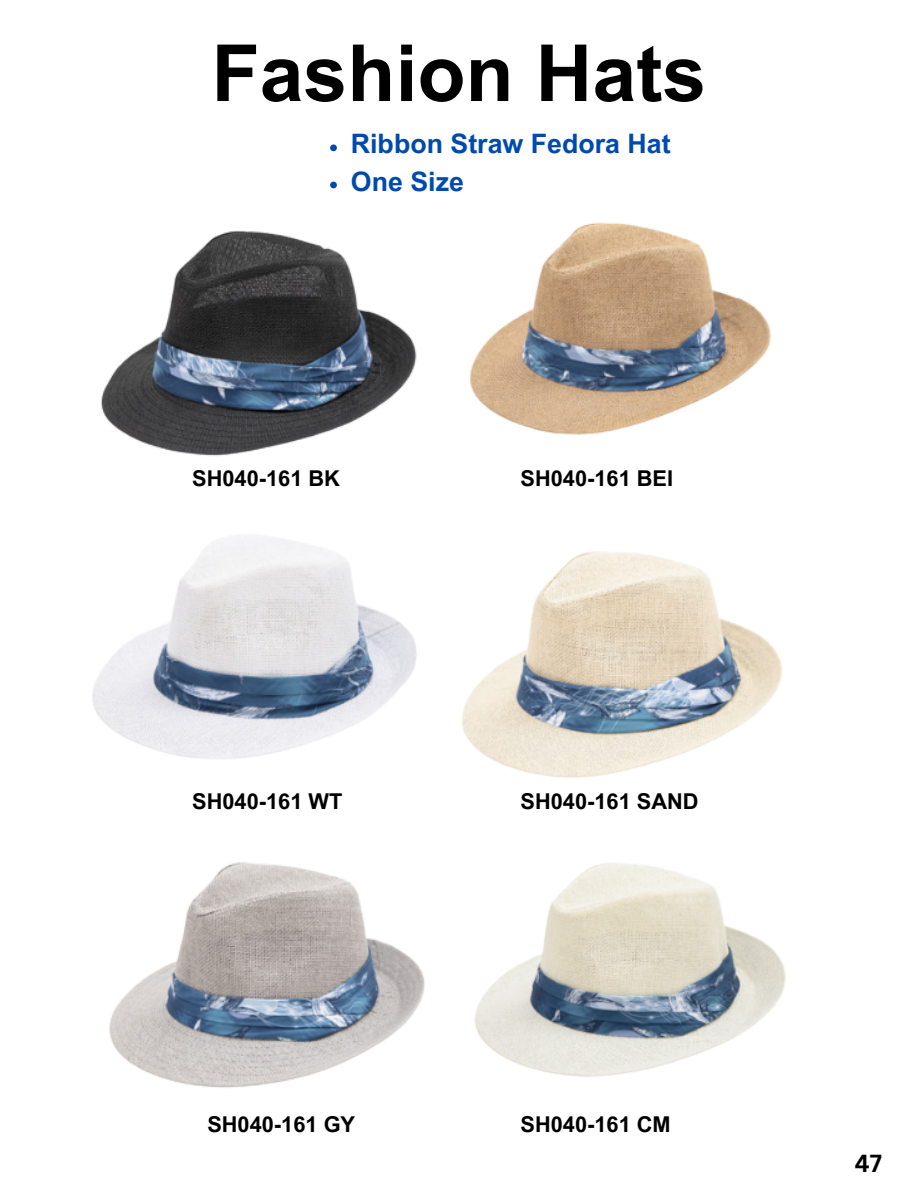
<style>
.page{position:relative;width:918px;height:1188px;background:#fff}
.page>*{position:absolute;margin:0;border:0;box-sizing:border-box;transform-origin:0 0}
.t1{font:700 78.75px "Arial MT Pro";color:#000}
.t2{font:700 26.7px "Arial MT Pro";color:#004aad}
.t3{font:700 24px "Canva Sans";color:#000}
.t4{font:700 21.75px "Arial MT Pro";color:#000}
</style>
<div class="page">
<img style="left:109px;top:862px;width:677px;height:226px">
<img style="left:92px;top:535px;width:691px;height:243px">
<img style="left:101px;top:222px;width:670px;height:234px">
<svg style="left:330px;top:144px;width:7px;height:7px"></svg>
<svg style="left:330px;top:182px;width:7px;height:6px"></svg>
<p class="t1" style="left:212px;top:44px;width:496px">Fashion Hats</p>
<p class="t2" style="left:351px;top:134px;width:321px">Ribbon Straw Fedora Hat</p>
<p class="t2" style="left:351px;top:171px;width:115px">One Size</p>
<p class="t4" style="left:192px;top:470px;width:149px">SH040-161 BK</p>
<p class="t4" style="left:521px;top:470px;width:154px">SH040-161 BEI</p>
<p class="t4" style="left:192px;top:793px;width:152px">SH040-161 WT</p>
<p class="t4" style="left:521px;top:793px;width:180px">SH040-161 SAND</p>
<p class="t4" style="left:207px;top:1116px;width:149px">SH040-161 GY</p>
<p class="t4" style="left:521px;top:1116px;width:152px">SH040-161 CM</p>
<p class="t3" style="left:855px;top:1146px;width:29px">47</p>
</div>
